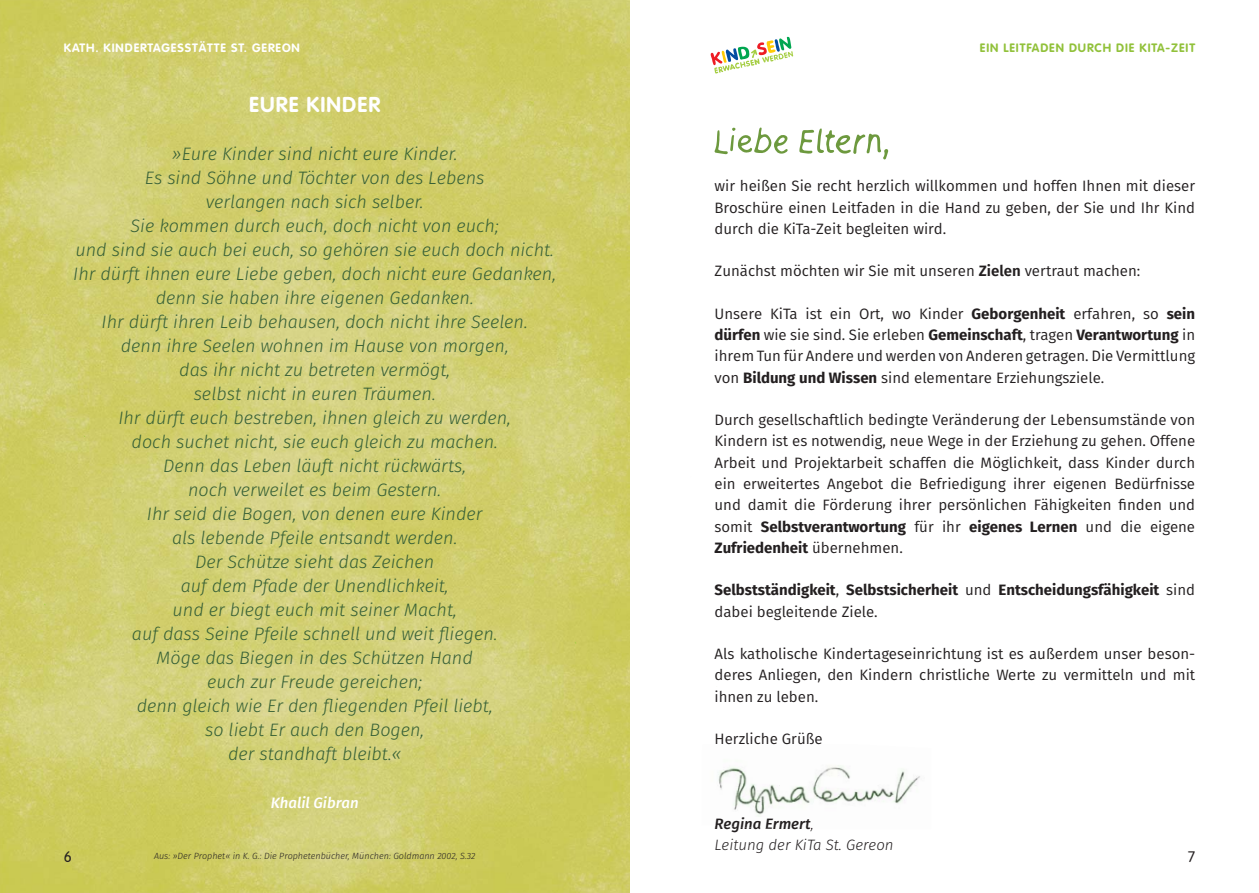
<style>
.page{position:relative;width:1259px;height:893px;background:#fff}
.page>*{position:absolute;margin:0;border:0;box-sizing:border-box;transform-origin:0 0}
.t1{font:700 21.3px "VAG Rounded";letter-spacing:.05em;color:#fff}
.t2{font:italic 300 18px/24px "Fira Sans";color:#355f36;text-align:center}
.t3{font:15px/21.3px "Fira Sans";color:#231f20;text-align:justify}
.t4{font:700 15px/21.3px "Fira Sans";color:#231f20}
.t5{font:italic 300 15px "Fira Sans";color:#231f20}
.t6{font:italic 500 15px "Fira Sans";color:#231f20}
.t7{font:italic 500 15px "Fira Sans";color:#fff}
.t8{font:300 15px "VAG Rounded";color:#231f20}
.t9{font:700 12px "VAG Rounded";letter-spacing:.075em;color:#fff}
.t10{font:700 12px "VAG Rounded";letter-spacing:.075em;color:#91c13a}
.t11{font:italic 300 9px "Fira Sans";color:#231f20}
.s1{font-weight:600}
.s2{font-weight:700}
.s3{font-weight:400}
.s4{font-weight:300}
</style>
<div class="page">
<img style="left:0;top:0;width:629px;height:893px">
<svg style="left:710px;top:37px;width:83px;height:37px"></svg>
<svg style="left:171px;top:633px;width:4px;height:3px"></svg>
<svg style="left:44px;top:603px;width:3px;height:4px"></svg>
<svg style="left:342px;top:428px;width:5px;height:5px"></svg>
<svg style="left:574px;top:642px;width:4px;height:3px"></svg>
<svg style="left:439px;top:611px;width:4px;height:3px"></svg>
<svg style="left:799px;top:128px;width:89px;height:31px"></svg>
<svg style="left:714px;top:127px;width:74px;height:27px"></svg>
<img style="left:718px;top:765px;width:202px;height:52px">
<p class="t9" style="left:64px;top:42px;width:237px">KATH. KINDERTAGESSTÄTTE ST. GEREON</p>
<h1 class="t1" style="left:249px;top:94px;width:132px">EURE KINDER</h1>
<p class="t2" style="left:73px;top:142px;width:484px">»Eure Kinder sind nicht eure Kinder.<br>Es sind Söhne und Töchter von des Lebens<br>verlangen nach sich selber.<br>Sie kommen durch euch, doch nicht von euch;<br>und sind sie auch bei euch, so gehören sie euch doch nicht.<br>Ihr dürft ihnen eure Liebe geben, doch nicht eure Gedanken, denn sie haben ihre eigenen Gedanken.<br>Ihr dürft ihren Leib behausen, doch nicht ihre Seelen.<br>denn ihre Seelen wohnen im Hause von morgen,<br>das ihr nicht zu betreten vermögt,<br>selbst nicht in euren Träumen.<br>Ihr dürft euch bestreben, ihnen gleich zu werden,<br>doch suchet nicht, sie euch gleich zu machen.<br>Denn das Leben läuft nicht rückwärts,<br>noch verweilet es beim Gestern.<br>Ihr seid die Bogen, von denen eure Kinder<br>als lebende Pfeile entsandt werden.<br>Der Schütze sieht das Zeichen<br>auf dem Pfade der Unendlichkeit,<br>und er biegt euch mit seiner Macht,<br>auf dass Seine Pfeile schnell und weit fliegen.<br>Möge das Biegen in des Schützen Hand<br>euch zur Freude gereichen;<br>denn gleich wie Er den fliegenden Pfeil liebt,<br>so liebt Er auch den Bogen,<br>der standhaft bleibt.«</p>
<p class="t7" style="left:271px;top:794px;width:89px">Khalil Gibran</p>
<p class="t8" style="left:64px;top:849px;width:10px">6</p>
<p class="t11" style="left:154px;top:851px;width:323px">Aus: »Der Prophet« in K. G.: Die Prophetenbücher, München: Goldmann 2002, S.32</p>
<p class="t10" style="left:980px;top:42px;width:217px">EIN LEITFADEN DURCH DIE KITA-ZEIT</p>
<p class="t3" style="left:714px;top:176px;width:482px">wir heißen Sie recht herzlich willkommen und hoffen Ihnen mit dieser Broschüre einen Leitfaden in die Hand zu geben, der Sie und Ihr Kind durch die KiTa-Zeit begleiten wird.</p>
<p class="t3" style="left:714px;top:261px;width:427px">Zunächst möchten wir Sie mit unseren <span class="s1">Zielen</span> vertraut machen:</p>
<p class="t3" style="left:714px;top:304px;width:482px">Unsere KiTa ist ein Ort, wo Kinder <span class="s2">Geborgenheit</span> erfahren, so <span class="s2">sein dürfen</span> wie sie sind. Sie erleben <span class="s2">Gemeinschaft</span>, tragen <span class="s2">Verantwortung</span> in ihrem Tun für Andere und werden von Anderen getragen. Die Vermittlung von <span class="s2">Bildung und Wissen</span> sind elementare Erziehungsziele.</p>
<p class="t3" style="left:714px;top:410px;width:482px">Durch gesellschaftlich bedingte Veränderung der Lebensumstände von Kindern ist es notwendig, neue Wege in der Erziehung zu gehen. Offene Arbeit und Projektarbeit schaffen die Möglichkeit, dass Kinder durch ein erweitertes Angebot die Befriedigung ihrer eigenen Bedürfnisse und damit die Förderung ihrer persönlichen Fähigkeiten finden und somit <span class="s2">Selbstverantwortung</span> für ihr <span class="s2">eigenes Lernen</span> und die eigene <span class="s2">Zufriedenheit</span> übernehmen.</p>
<p class="t4" style="left:714px;top:580px;width:482px">Selbstständigkeit<span class="s3">,</span> Selbstsicherheit <span class="s3">und</span> Entscheidungsfähigkeit <span class="s3">sind dabei begleitende Ziele.</span></p>
<p class="t3" style="left:714px;top:644px;width:482px">Als katholische Kindertageseinrichtung ist es außerdem unser beson&shy;deres Anliegen, den Kindern christliche Werte zu vermitteln und mit ihnen zu leben.</p>
<p class="t3" style="left:714px;top:729px;width:110px">Herzliche Grüße</p>
<p class="t6" style="left:714px;top:815px;width:101px">Regina Ermert<span class="s4">,</span></p>
<p class="t5" style="left:714px;top:838px;width:180px">Leitung der KiTa St. Gereon</p>
<p class="t8" style="left:1187px;top:849px;width:9px">7</p>
</div>
